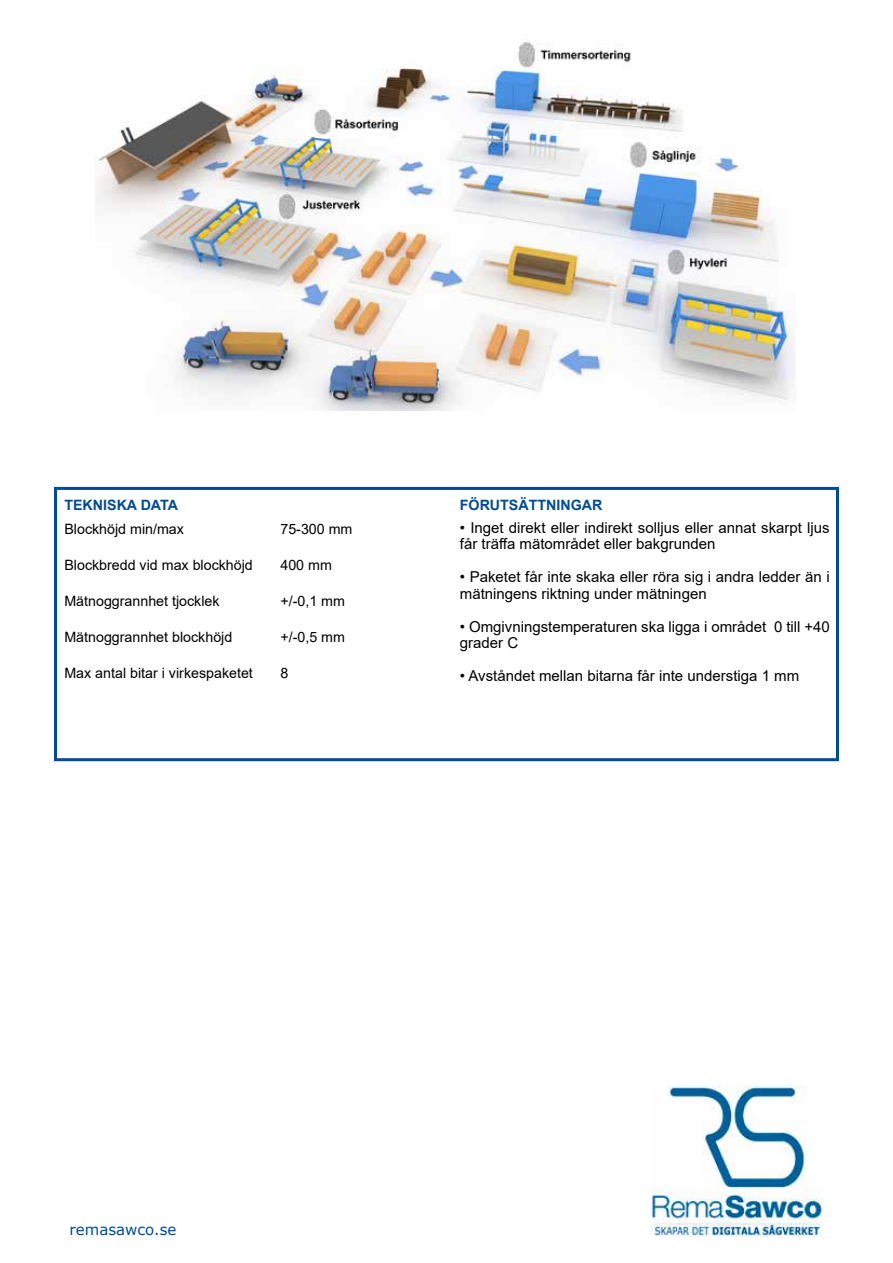
<style>
.page{position:relative;width:893px;height:1263px;background:#fff}
.page>*{position:absolute;margin:0;border:0;box-sizing:border-box;transform-origin:0 0}
.t1{font:15px/16.5px "Arial";color:#000}
.t2{font:15px "Verdana";color:#004b93}
.t3{font:14.25px "Arial";color:#000}
.t4{font:700 14.25px "Arial";color:#004b93}
</style>
<div class="page">
<img style="left:650px;top:1085px;width:173px;height:151px">
<div style="left:54px;top:487px;width:785px;height:274px;border:3px solid #004b93"></div>
<img style="left:95px;top:41px;width:700px;height:369px">
<p class="t4" style="left:64px;top:495px;width:115px">TEKNISKA DATA</p>
<p class="t3" style="left:64px;top:519px;width:121px">Blockhöjd min/max</p>
<p class="t3" style="left:280px;top:519px;width:74px">75-300 mm</p>
<p class="t3" style="left:64px;top:555px;width:190px">Blockbredd vid max blockhöjd</p>
<p class="t3" style="left:280px;top:555px;width:53px">400 mm</p>
<p class="t3" style="left:64px;top:591px;width:157px">Mätnoggrannhet tjocklek</p>
<p class="t3" style="left:280px;top:591px;width:66px">+/-0,1 mm</p>
<p class="t3" style="left:64px;top:627px;width:169px">Mätnoggrannhet blockhöjd</p>
<p class="t3" style="left:280px;top:627px;width:66px">+/-0,5 mm</p>
<p class="t3" style="left:64px;top:663px;width:190px">Max antal bitar i virkespaketet</p>
<p class="t3" style="left:280px;top:663px;width:9px">8</p>
<p class="t4" style="left:460px;top:495px;width:144px">FÖRUTSÄTTNINGAR</p>
<p class="t1" style="left:460px;top:519px;width:371px">• Inget direkt eller indirekt solljus eller annat skarpt ljus får träffa mätområdet eller bakgrunden</p>
<p class="t1" style="left:460px;top:568px;width:371px">• Paketet får inte skaka eller röra sig i andra ledder än i mätningens riktning under mätningen</p>
<p class="t1" style="left:460px;top:618px;width:371px">• Omgivningstemperaturen ska ligga i området 0 till +40 grader C</p>
<p class="t1" style="left:460px;top:667px;width:341px">• Avståndet mellan bitarna får inte understiga 1 mm</p>
<p class="t2" style="left:69px;top:1219px;width:108px">remasawco.se</p>
</div>
